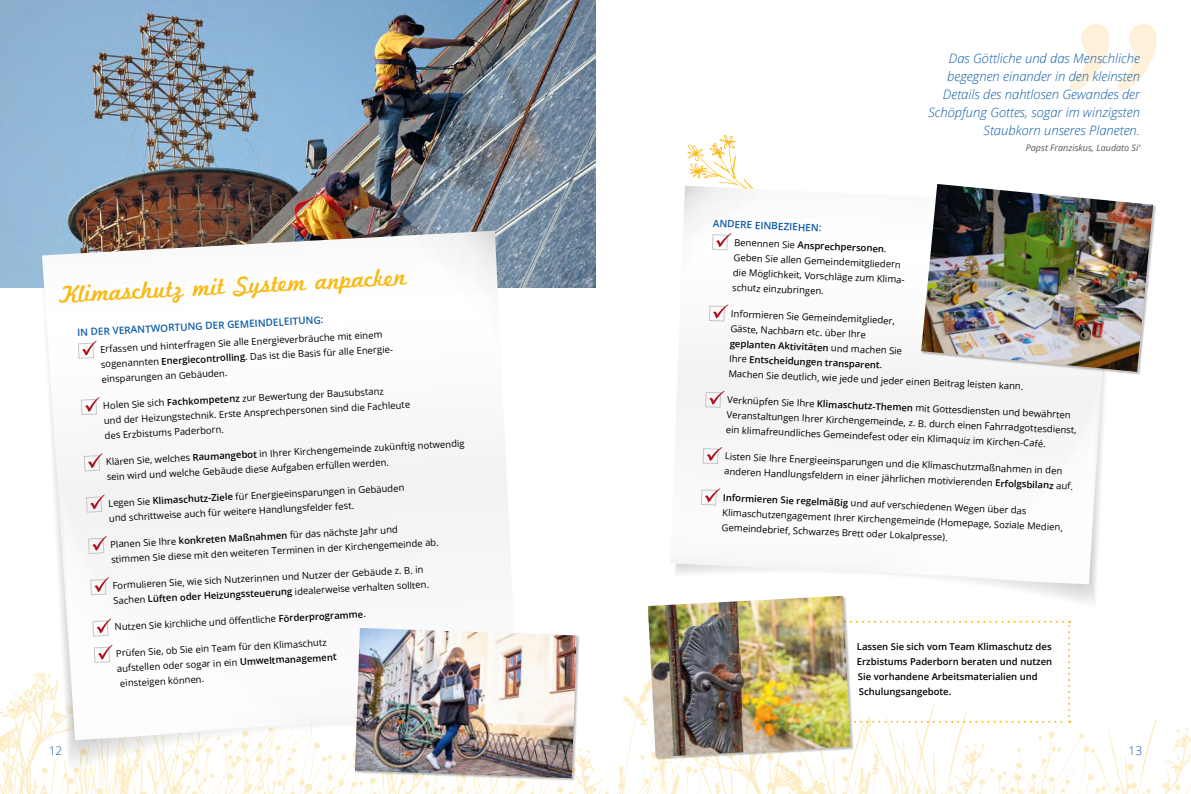
<style>
.page{position:relative;width:1191px;height:794px;background:#fff}
.page>*{position:absolute;margin:0;border:0;box-sizing:border-box;transform-origin:0 0}
.t1{font:25px "Marketing Script";color:#f8b913}
.t2{font:italic 300 13px/18px "Open Sans";color:#0e5ba6;text-align:right}
.t3{font:300 12px "Open Sans";color:#0e5ba6}
.t4{font:600 10px "Open Sans";color:#0e5ba6}
.t5{font:9.5px/15px "Open Sans";color:#000}
.t6{font:600 9.5px/15px "Open Sans";color:#000}
.t7{font:italic 9px "Open Sans";color:#575756}
.s1{font-weight:600}
</style>
<div class="page">
<img style="left:0;top:0;width:595px;height:287px">
<svg style="left:42px;top:231px;width:476px;height:308px"></svg>
<div style="left:57px;top:456px;width:261px;height:162px;background:#f5f5f5"></div>
<svg style="left:378px;top:222px;width:126px;height:180px"></svg>
<svg style="left:671px;top:358px;width:434px;height:216px"></svg>
<svg style="left:859px;top:362px;width:242px;height:222px"></svg>
<img style="left:921px;top:184px;width:232px;height:188px">
<svg style="left:77px;top:341px;width:20px;height:18px"></svg>
<svg style="left:80px;top:397px;width:20px;height:19px"></svg>
<svg style="left:83px;top:453px;width:19px;height:19px"></svg>
<svg style="left:85px;top:494px;width:20px;height:19px"></svg>
<svg style="left:87px;top:536px;width:20px;height:18px"></svg>
<svg style="left:90px;top:577px;width:19px;height:19px"></svg>
<svg style="left:683px;top:135px;width:71px;height:187px"></svg>
<svg style="left:704px;top:391px;width:20px;height:17px"></svg>
<svg style="left:702px;top:447px;width:20px;height:18px"></svg>
<svg style="left:700px;top:488px;width:20px;height:18px"></svg>
<svg style="left:0;top:618px;width:1191px;height:176px"></svg>
<svg style="left:1070px;top:24px;width:87px;height:66px"></svg>
<div style="left:648px;top:595px;width:205px;height:164px;background:#000;opacity:.25"></div>
<img style="left:648px;top:596px;width:202px;height:161px">
<h1 class="t1" style="left:58px;top:280px;width:350px;rotate:-3deg">Klimaschutz mit System anpacken</h1>
<p class="t4" style="left:77px;top:325px;width:248px;rotate:-3deg">IN DER VERANTWORTUNG DER GEMEINDELEITUNG:</p>
<p class="t5" style="left:100px;top:341px;width:295px;rotate:-3deg">Erfassen und hinterfragen Sie alle Energieverbräuche mit einem sogenannten <span class="s1">Energiecontrolling</span>. Das ist die Basis für alle Energie&shy;einsparungen an Gebäuden.</p>
<p class="t5" style="left:103px;top:398px;width:308px;rotate:-3deg">Holen Sie sich <span class="s1">Fachkompetenz</span> zur Bewertung der Bausubstanz<br>und der Heizungstechnik. Erste Ansprechpersonen sind die Fachleute des Erzbistums Paderborn.</p>
<p class="t5" style="left:106px;top:454px;width:360px;rotate:-3deg">Klären Sie, welches <span class="s1">Raumangebot</span> in Ihrer Kirchengemeinde zukünftig notwendig sein wird und welche Gebäude diese Aufgaben erfüllen werden.</p>
<p class="t5" style="left:108px;top:495px;width:298px;rotate:-3deg">Legen Sie <span class="s1">Klimaschutz-Ziele</span> für Energieeinsparungen in Gebäuden und schrittweise auch für weitere Handlungsfelder fest.</p>
<p class="t5" style="left:110px;top:537px;width:329px;rotate:-3deg">Planen Sie Ihre <span class="s1">konkreten Maßnahmen</span> für das nächste Jahr und stimmen Sie diese mit den weiteren Terminen in der Kirchengemeinde ab.</p>
<p class="t5" style="left:112px;top:578px;width:318px;rotate:-3deg">Formulieren Sie, wie sich Nutzerinnen und Nutzer der Gebäude z. B. in<br>Sachen <span class="s1">Lüften oder Heizungssteuerung</span> idealerweise verhalten sollten.</p>
<p class="t5" style="left:114px;top:619px;width:253px;rotate:-3deg">Nutzen Sie kirchliche und öff entliche <span class="s1">Förderprogramme</span>.</p>
<p class="t5" style="left:116px;top:645px;width:222px;rotate:-3deg">Prüfen Sie, ob Sie ein Team für den Klimaschutz aufstellen oder sogar in ein <span class="s1">Umweltmanagement </span>einsteigen können.</p>
<h2 class="t2" style="left:928px;top:49px;width:213px">Das Göttliche und das Menschliche begegnen einander in den kleinsten Details des nahtlosen Gewandes der Schöpfung Gottes, sogar im winzigsten Staubkorn unseres Planeten.</h2>
<p class="t7" style="left:1025px;top:142px;width:116px">Papst Franziskus, Laudato Si‘</p>
<p class="t4" style="left:713px;top:216px;width:110px;rotate:3deg">ANDERE EINBEZIEHEN:</p>
<p class="t5" style="left:734px;top:233px;width:175px;rotate:3deg">Benennen Sie <span class="s1">Ansprechpersonen</span>.<br>Geben Sie allen Gemeindemitgliedern die Möglichkeit, Vorschläge zum Klima&shy;schutz einzubringen.</p>
<p class="t5" style="left:731px;top:305px;width:297px;rotate:3deg">Informieren Sie Gemeindemitglieder,<br>Gäste, Nachbarn etc. über Ihre<br><span class="s1">geplanten Aktivitäten</span> und machen Sie<br>Ihre <span class="s1">Entscheidungen transparent</span>.<br>Machen Sie deutlich, wie jede und jeder einen Beitrag leisten kann.</p>
<p class="t5" style="left:728px;top:390px;width:352px;line-height:15.3px;rotate:3deg">Verknüpfen Sie Ihre <span class="s1">Klimaschutz-Themen</span> mit Gottesdiensten und bewährten<br>Veranstaltungen Ihrer Kirchengemeinde, z. B. durch einen Fahrradgottesdienst, ein klimafreundliches Gemeindefest oder ein Klimaquiz im Kirchen-Café.</p>
<p class="t5" style="left:725px;top:447px;width:351px;rotate:3deg">Listen Sie Ihre Energieeinsparungen und die Klimaschutzmaßnahmen in den anderen Handlungsfeldern in einer jährlichen motivierenden <span class="s1">Erfolgsbi</span><sup>lanz</sup> auf.</p>
<p class="t5" style="left:723px;top:487px;width:342px;line-height:15.4px;rotate:3deg"><span class="s1">Informieren Sie regelmäßig</span> und auf verschiedenen Wegen über das<br>Klimaschutzengagement Ihrer Kirchengemeinde (Homepage, Soziale Medien,<br>Gemeindebrief, Schwarzes Brett oder Lokalpresse).</p>
<p class="t6" style="left:857px;top:638px;width:197px">Lassen Sie sich vom Team Klimaschutz des Erzbistums Paderborn beraten und nutzen Sie vorhandene Arbeitsmaterialien und Schulungsangebote.</p>
<p class="t3" style="left:49px;top:742px;width:15px">12</p>
<p class="t3" style="left:1128px;top:742px;width:15px">13</p>
</div>
